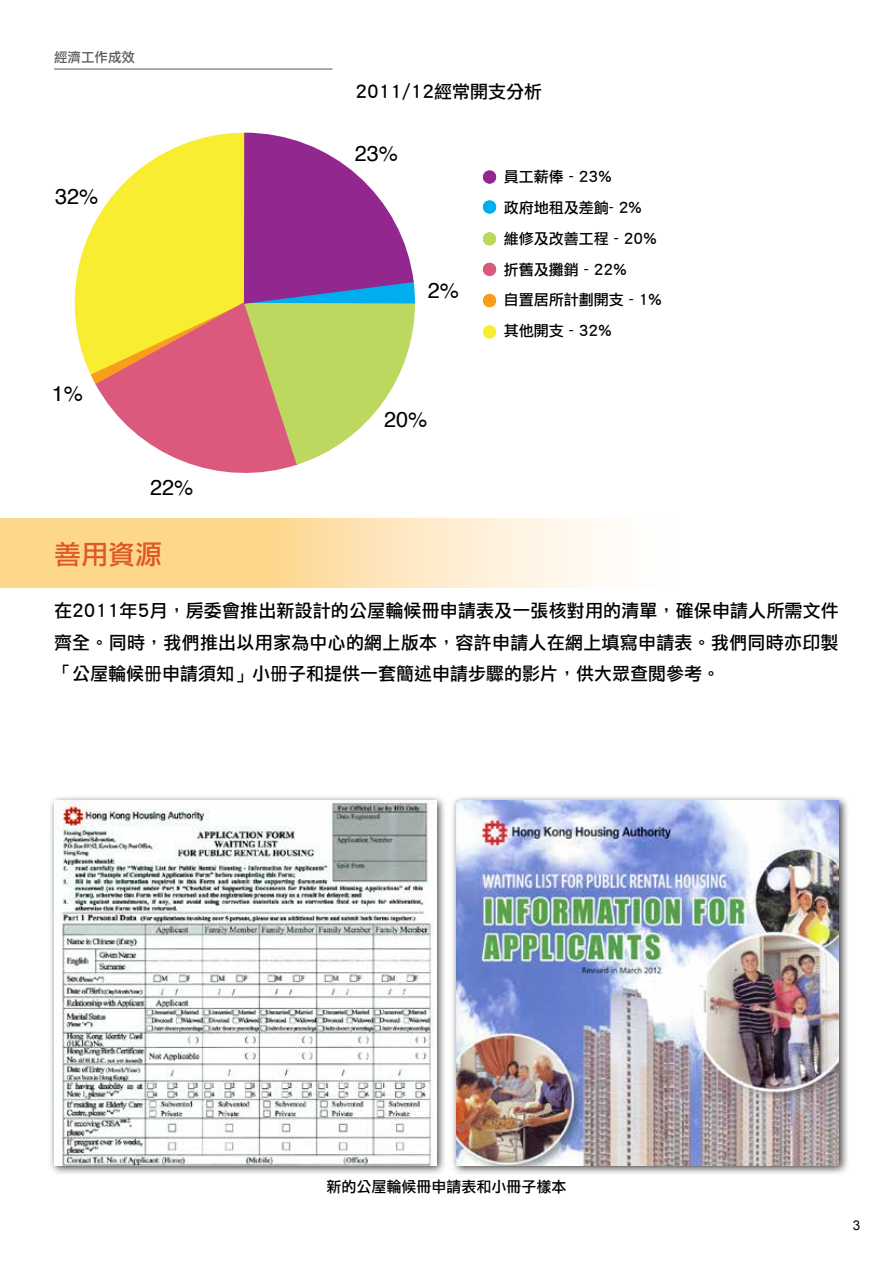
<style>
.page{position:relative;width:893px;height:1263px;background:#fff}
.page>*{position:absolute;margin:0;border:0;box-sizing:border-box;transform-origin:0 0}
.t1{font:27px "Li Hei Pro";color:#dd5928}
.t2{font:21.6px "Helvetica";color:#000}
.t3{font:18px/31.5px "Li Hei Pro";color:#000;text-align:justify}
.t4{font:15px/30.8px "Li Hei Pro";color:#000}
.t5{font:13.5px "Li Hei Pro";color:#58595b}
.t6{font:13.5px "Arial";color:#000}
</style>
<div class="page">
<svg style="left:0;top:519px;width:604px;height:68px;background:#fde1ac"></svg>
<svg style="left:482px;top:170px;width:15px;height:14px"></svg>
<svg style="left:482px;top:200px;width:15px;height:14px"></svg>
<svg style="left:482px;top:232px;width:15px;height:14px"></svg>
<svg style="left:482px;top:262px;width:15px;height:14px"></svg>
<svg style="left:482px;top:294px;width:15px;height:14px"></svg>
<svg style="left:482px;top:325px;width:15px;height:14px"></svg>
<svg style="left:74px;top:230px;width:17px;height:146px;fill:#f9ed32"></svg>
<svg style="left:91px;top:132px;width:324px;height:341px"></svg>
<div style="left:48px;top:796px;width:399px;height:379px;background:#000;opacity:.75"></div>
<img style="left:54px;top:801px;width:383px;height:364px">
<div style="left:451px;top:796px;width:398px;height:380px;background:#000;opacity:.75"></div>
<img style="left:456px;top:801px;width:383px;height:364px">
<hr style="left:54px;top:69px;width:279px;height:1px;background:#58595b">
<p class="t5" style="left:54px;top:51px;width:82px">經濟工作成效</p>
<p class="t2" style="left:55px;top:179px;width:45px">32%</p>
<p class="t2" style="left:52px;top:376px;width:33px">1%</p>
<p class="t2" style="left:150px;top:471px;width:45px">22%</p>
<p class="t3" style="left:355px;top:76px;width:188px">2011/12經常開支分析</p>
<p class="t2" style="left:355px;top:137px;width:45px">23%</p>
<p class="t2" style="left:428px;top:273px;width:33px">2%</p>
<p class="t2" style="left:384px;top:403px;width:45px">20%</p>
<p class="t4" style="left:504px;top:162px;width:159px">員工薪俸 - 23%<br>政府地租及差餉- 2%<br>維修及改善工程 - 20%折舊及攤銷 - 22%<br>自置居所計劃開支 - 1%其他開支 - 32%</p>
<h2 class="t1" style="left:54px;top:541px;width:109px">善用資源</h2>
<p class="t3" style="left:54px;top:595px;width:786px">在2011年5月，房委會推出新設計的公屋輪候冊申請表及一張核對用的清單，確保申請人所需文件齊全。同時，我們推出以用家為中心的網上版本，容許申請人在網上填寫申請表。我們同時亦印製「公屋輪候册申請須知」小册子和提供一套簡述申請步驟的影片，供大眾查閱參考。</p>
<p class="t4" style="left:326px;top:1171px;width:242px">新的公屋輪候冊申請表和小冊子樣本</p>
<p class="t6" style="left:853px;top:1217px;width:9px">3</p>
</div>
